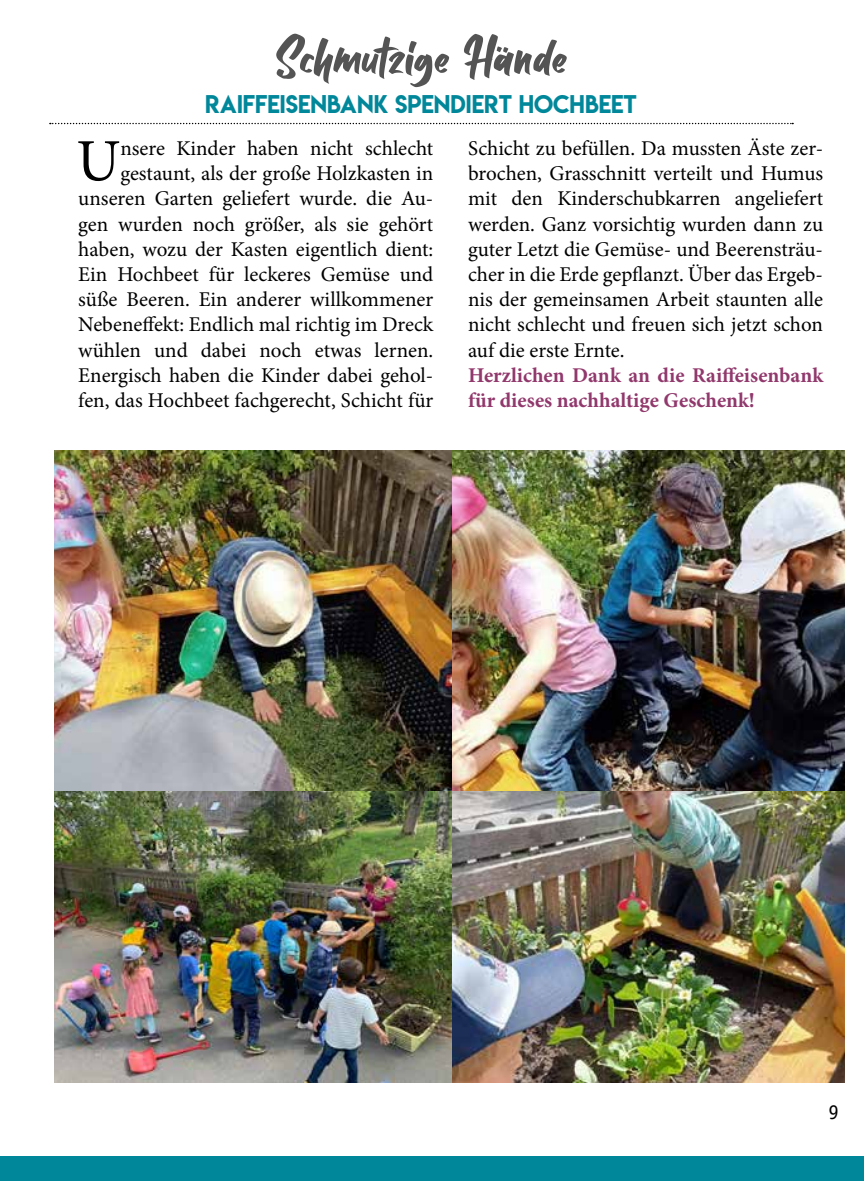
<style>
.page{position:relative;width:864px;height:1181px;background:#fff}
.page>*{position:absolute;margin:0;border:0;box-sizing:border-box;transform-origin:0 0}
.t1{font:61.25px "Balleho";letter-spacing:.01em;color:#555454}
.t2{font:59.85px "Minion Pro";color:#000}
.t3{font:22.75px "Lemon Milk";color:#00879a}
.t4{font:21px/25.2px "Minion Pro";color:#000;text-align:right}
.t5{font:700 21px/25.2px "Minion Pro";color:#91386c}
.t6{font:21px "Officina Sans";color:#000}
</style>
<div class="page">
<div style="left:0;top:1156px;width:863px;height:25px;background:#00879a"></div>
<svg style="left:50px;top:123px;width:742px;height:1px"></svg>
<img style="left:54px;top:790px;width:790px;height:292px">
<img style="left:54px;top:450px;width:790px;height:340px">
<h1 class="t1" style="left:274px;top:31px;width:295px">Schmutzige Hände</h1>
<p class="t3" style="left:205px;top:88px;width:433px">RAIFFEISENBANK SPENDIERT HOCHBEET</p>
<p class="t4" style="left:78px;top:136px;width:356px">nsere Kinder haben nicht schlecht gestaunt, als der große Holzkasten in unseren Garten geliefert wurde. die Au&shy;gen wurden noch größer, als sie gehört haben, wozu der Kasten eigentlich dient:<br>Ein Hochbeet für leckeres Gemüse und süße Beeren. Ein anderer willkommener Nebeneffekt: Endlich mal richtig im Dreck wühlen und dabei noch etwas lernen.<br>Energisch haben die Kinder dabei gehol&shy;fen, das Hochbeet fachgerecht, Schicht für</p>
<p class="t4" style="left:468px;top:136px;width:356px;text-align:justify">Schicht zu befüllen. Da mussten Äste zer&shy;brochen, Grasschnitt verteilt und Humus mit den Kinderschubkarren angeliefert werden. Ganz vorsichtig wurden dann zu guter Letzt die Gemüse- und Beerensträu&shy;cher in die Erde gepflanzt. Über das Ergeb&shy;nis der gemeinsamen Arbeit staunten alle nicht schlecht und freuen sich jetzt schon auf die erste Ernte.</p>
<h2 class="t2" style="left:76px;top:121px;width:45px">U</h2>
<p class="t5" style="left:468px;top:362px;width:356px">Herzlichen Dank an die Raiffeisenbank für dieses nachhaltige Geschenk!</p>
<p class="t6" style="left:828px;top:1099px;width:12px">9</p>
</div>
